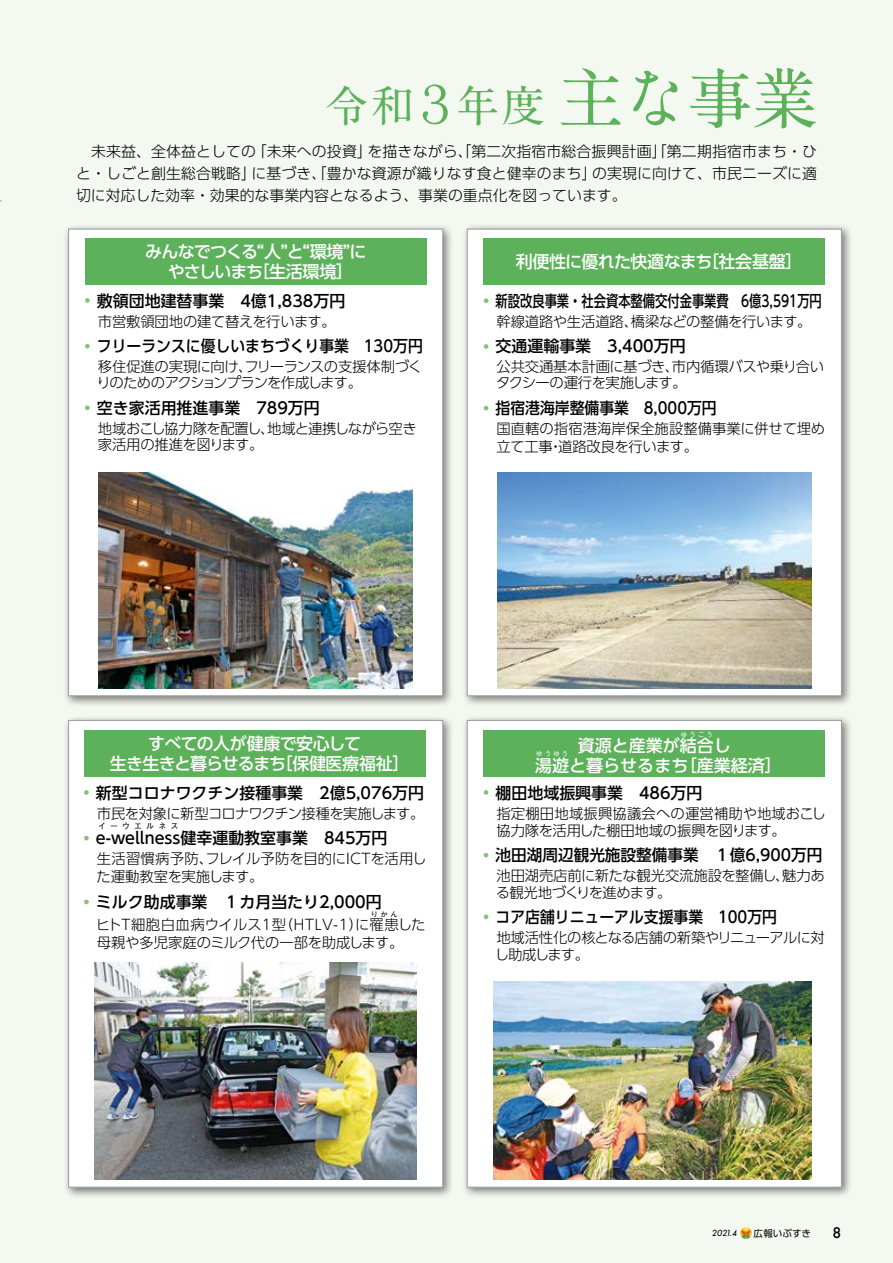
<style>
.page{position:relative;width:893px;height:1263px;background:#f3f8f0}
.page>*{position:absolute;margin:0;border:0;box-sizing:border-box;transform-origin:0 0}
.t1{font:700 65.85px "A1 Mincho Std";color:#5cb15a}
.t2{font:700 52.05px "A1 Mincho Std";color:#5cb15a}
.t3{font:700 43.65px "A1 Mincho Std";color:#5cb15a}
.t4{font:500 16.95px/20.2px "UD Shin Go Pr 6";letter-spacing:-.03em;color:#fff;text-align:center}
.t5{font:500 16.95px/20.2px "UD Shin Go Pr 6";letter-spacing:-.05em;color:#fff;text-align:center}
.t6{font:500 16.95px "UD Shin Go Pr 6";color:#fff}
.t7{font:500 15.9px "UD Shin Go Pr 6";color:#000}
.t8{font:500 15.9px "UD Shin Go Pr 6";color:#000;scale:.93 1}
.t9{font:500 15.9px "UD Shin Go Pr 6";color:#000;scale:.77 1}
.t10{font:300 14.85px/22.4px "UD Shin Go Pr 6";letter-spacing:.01em;color:#000}
.t11{font:300 14.4px/15.9px "UD Shin Go Pr 6";letter-spacing:-.02em;color:#000}
.t12{font:300 14.4px/18px "UD Shin Go Pr 6";color:#000}
.t13{font:300 14.4px/17px "UD Shin Go Pr 6";letter-spacing:-.045em;color:#000}
.t14{font:300 14.4px "UD Shin Go Pr 6";letter-spacing:-.04em;color:#000}
.t15{font:300 14.4px "UD Shin Go Pr 6";letter-spacing:.015em;color:#000}
.t16{font:300 14.4px/15.9px "UD Shin Go Pr 6";letter-spacing:-.07em;color:#000}
.t17{font:300 14.4px "UD Shin Go Pr 6";letter-spacing:-.06em;color:#000}
.t18{font:500 14.25px "Futura";color:#000}
.t19{font:9.45px "UD Shin Go Pr 6";color:#000}
.t20{font:italic 500 8.4px "Futura";color:#000}
.t21{font:500 7.95px "UD Shin Go Pr 6";letter-spacing:.515em;color:#000}
.t22{font:300 7.2px "UD Shin Go Pr 6";color:#000}
.t23{font:500 6.45px "UD Shin Go Pr 6";letter-spacing:.335em;color:#fff}
</style>
<div class="page">
<div style="left:63px;top:224px;width:392px;height:483px;background:#000;opacity:.5"></div>
<div style="left:68px;top:229px;width:375px;height:467px;background:#fff;border:1px solid #9fa0a0"></div>
<div style="left:63px;top:715px;width:392px;height:484px;background:#000;opacity:.5"></div>
<div style="left:68px;top:720px;width:375px;height:468px;background:#fff;border:1px solid #9fa0a0"></div>
<div style="left:462px;top:715px;width:391px;height:484px;background:#000;opacity:.5"></div>
<div style="left:467px;top:720px;width:375px;height:468px;background:#fff;border:1px solid #9fa0a0"></div>
<div style="left:462px;top:224px;width:391px;height:483px;background:#000;opacity:.5"></div>
<div style="left:467px;top:229px;width:375px;height:467px;background:#fff;border:1px solid #9fa0a0"></div>
<svg style="left:484px;top:298px;width:4px;height:5px"></svg>
<svg style="left:484px;top:344px;width:4px;height:5px"></svg>
<svg style="left:484px;top:406px;width:4px;height:4px"></svg>
<svg style="left:484px;top:790px;width:4px;height:5px"></svg>
<svg style="left:484px;top:853px;width:4px;height:4px"></svg>
<svg style="left:484px;top:914px;width:4px;height:5px"></svg>
<svg style="left:84px;top:790px;width:5px;height:5px"></svg>
<svg style="left:84px;top:836px;width:5px;height:4px"></svg>
<svg style="left:84px;top:899px;width:5px;height:5px"></svg>
<svg style="left:85px;top:298px;width:5px;height:5px"></svg>
<svg style="left:85px;top:344px;width:5px;height:4px"></svg>
<svg style="left:85px;top:405px;width:5px;height:5px"></svg>
<img style="left:497px;top:472px;width:314px;height:216px">
<img style="left:99px;top:472px;width:314px;height:216px">
<img style="left:493px;top:982px;width:318px;height:197px">
<img style="left:95px;top:963px;width:322px;height:216px">
<div style="left:484px;top:238px;width:341px;height:47px;background:#5cb15a"></div>
<div style="left:484px;top:730px;width:341px;height:47px;background:#5cb15a"></div>
<div style="left:84px;top:730px;width:341px;height:47px;background:#5cb15a"></div>
<div style="left:85px;top:238px;width:341px;height:47px;background:#5cb15a"></div>
<svg style="left:0;top:116px;width:2px;height:85px"></svg>
<svg style="left:739px;top:1227px;width:13px;height:13px"></svg>
<h3 class="t3" style="left:325px;top:70px;width:90px">令和</h3>
<h2 class="t2" style="left:409px;top:62px;width:54px">３</h2>
<h3 class="t3" style="left:456px;top:70px;width:90px">年度</h3>
<h1 class="t1" style="left:558px;top:45px;width:261px">主な事業</h1>
<p class="t10" style="left:368px;top:139px;width:451px">を描きながら、「第二次指宿市総合振興計画」「第二期指宿市まち・ひ</p>
<p class="t10" style="left:252px;top:139px;width:122px">「未来への投資」</p>
<p class="t10" style="left:76px;top:139px;width:182px">　未来益、全体益としての</p>
<p class="t10" style="left:592px;top:162px;width:226px">の実現に向けて、市民ニーズに適</p>
<p class="t10" style="left:252px;top:162px;width:347px">に基づき、「豊かな資源が織りなす食と健幸のまち」</p>
<p class="t10" style="left:76px;top:162px;width:552px">と・しごと創生総合戦略」<br>切に対応した効率・効果的な事業内容となるよう、事業の重点化を図っています。</p>
<p class="t5" style="left:145px;top:241px;width:223px">みんなでつくる人“ と” “環境に”やさしいまち[生活環境[</p>
<p class="t7" style="left:97px;top:288px;width:250px">敷領団地建替事業　4億1,838万円</p>
<p class="t11" style="left:98px;top:313px;width:239px">市営敷領団地の建て替えを行います。</p>
<p class="t8" style="left:97px;top:333px;width:352px">フリーランスに優しいまちづくり事業　130万円</p>
<p class="t11" style="left:98px;top:358px;width:326px">移住促進の実現に向けフリーランスの支援体制づく</p>
<p class="t16" style="left:97px;top:358px;width:267px;text-indent:142px">、<br>りのためのアクションプランを作成します。</p>
<p class="t7" style="left:97px;top:395px;width:224px">空き家活用推進事業　789万円</p>
<p class="t14" style="left:98px;top:417px;width:320px">地域おこし協力隊を配置し地域と連携しながら空き</p>
<p class="t11" style="left:98px;top:420px;width:178px;text-indent:162px">、家活用の推進を図ります。</p>
<p class="t4" style="left:516px;top:251px;width:280px">利便性に優れた快適なまち[社会基盤[</p>
<p class="t9" style="left:496px;top:288px;width:425px">新設改良事業・社会資本整備交付金事業費　 億6 3,591万円</p>
<p class="t14" style="left:631px;top:309px;width:182px">橋梁などの整備を行います。</p>
<p class="t11" style="left:496px;top:313px;width:143px">幹線道路や生活道路、</p>
<p class="t7" style="left:496px;top:333px;width:192px">交通運輸事業　3,400万円</p>
<p class="t11" style="left:672px;top:358px;width:154px">市内循環バスや乗り合い</p>
<p class="t11" style="left:496px;top:358px;width:192px">公共交通基本計画に基づき、タクシーの運行を実施します。</p>
<p class="t8" style="left:496px;top:395px;width:239px">指宿港海岸整備事業　8,000万円</p>
<p class="t12" style="left:496px;top:419px;width:330px">国直轄の指宿港海岸保全施設整備事業に併せて埋め立て工事道路改良を行います。</p>
<p class="t11" style="left:548px;top:438px;width:16px">・</p>
<p class="t4" style="left:110px;top:733px;width:292px">すべての人が健康で安心して<br>生き生きと暮らせるまち[保健医療福祉[</p>
<p class="t7" style="left:96px;top:780px;width:330px">新型コロナワクチン接種事業　2億5,076万円</p>
<p class="t13" style="left:97px;top:804px;width:329px">市民を対象に新型コロナワクチン接種を実施します。</p>
<p class="t7" style="left:96px;top:825px;width:293px">e wellness健幸運動教室事業　845万円</p>
<p class="t21" style="left:98px;top:820px;width:82px">イーウエルネス</p>
<p class="t7" style="left:106px;top:825px;width:7px">-</p>
<p class="t12" style="left:97px;top:849px;width:168px">生活習慣病予防、<br>た運動教室を実施します。</p>
<p class="t7" style="left:96px;top:889px;width:287px">ミルク助成事業　１カ月当たり2,000円</p>
<p class="t11" style="left:355px;top:916px;width:72px">に罹患した</p>
<p class="t11" style="left:206px;top:850px;width:222px">フレイル予防を目的にＩＣＴを活用し</p>
<p class="t22" style="left:371px;top:908px;width:28px">りかん</p>
<p class="t11" style="left:97px;top:934px;width:308px">母親や多児家庭のミルク代の一部を助成します。</p>
<p class="t15" style="left:96px;top:913px;width:268px">ヒトＴ細胞白血病ウイルス1 （型 HTLV-1）</p>
<p class="t23" style="left:681px;top:729px;width:33px">ゆうごう</p>
<p class="t6" style="left:535px;top:751px;width:240px">湯遊と暮らせるまち[産業経済[</p>
<p class="t6" style="left:578px;top:732px;width:155px">資源と産業が結合し</p>
<p class="t23" style="left:536px;top:748px;width:33px">ゆうゆう</p>
<p class="t7" style="left:496px;top:780px;width:208px">棚田地域振興事業　486万円</p>
<p class="t11" style="left:496px;top:804px;width:331px;line-height:17px">指定棚田地域振興協議会への運営補助や地域おこし協力隊を活用した棚田地域の振興を図ります。</p>
<p class="t7" style="left:496px;top:842px;width:328px">池田湖周辺観光施設整備事業　１億6,900万円</p>
<p class="t11" style="left:496px;top:867px;width:330px">池田湖売店前に新たな観光交流施設を整備し魅力あ</p>
<p class="t11" style="left:775px;top:867px;width:16px">、</p>
<p class="t17" style="left:496px;top:881px;width:177px">る観光地づくりを進めます。</p>
<p class="t8" style="left:496px;top:904px;width:304px">コア店舗リニューアル支援事業　100万円</p>
<p class="t13" style="left:495px;top:928px;width:332px">地域活性化の核となる店舗の新築やリニューアルに対し助成します。</p>
<p class="t20" style="left:712px;top:1228px;width:27px">2021.4</p>
<p class="t19" style="left:754px;top:1225px;width:59px">広報いぶすき</p>
<p class="t18" style="left:833px;top:1223px;width:10px">8</p>
</div>
